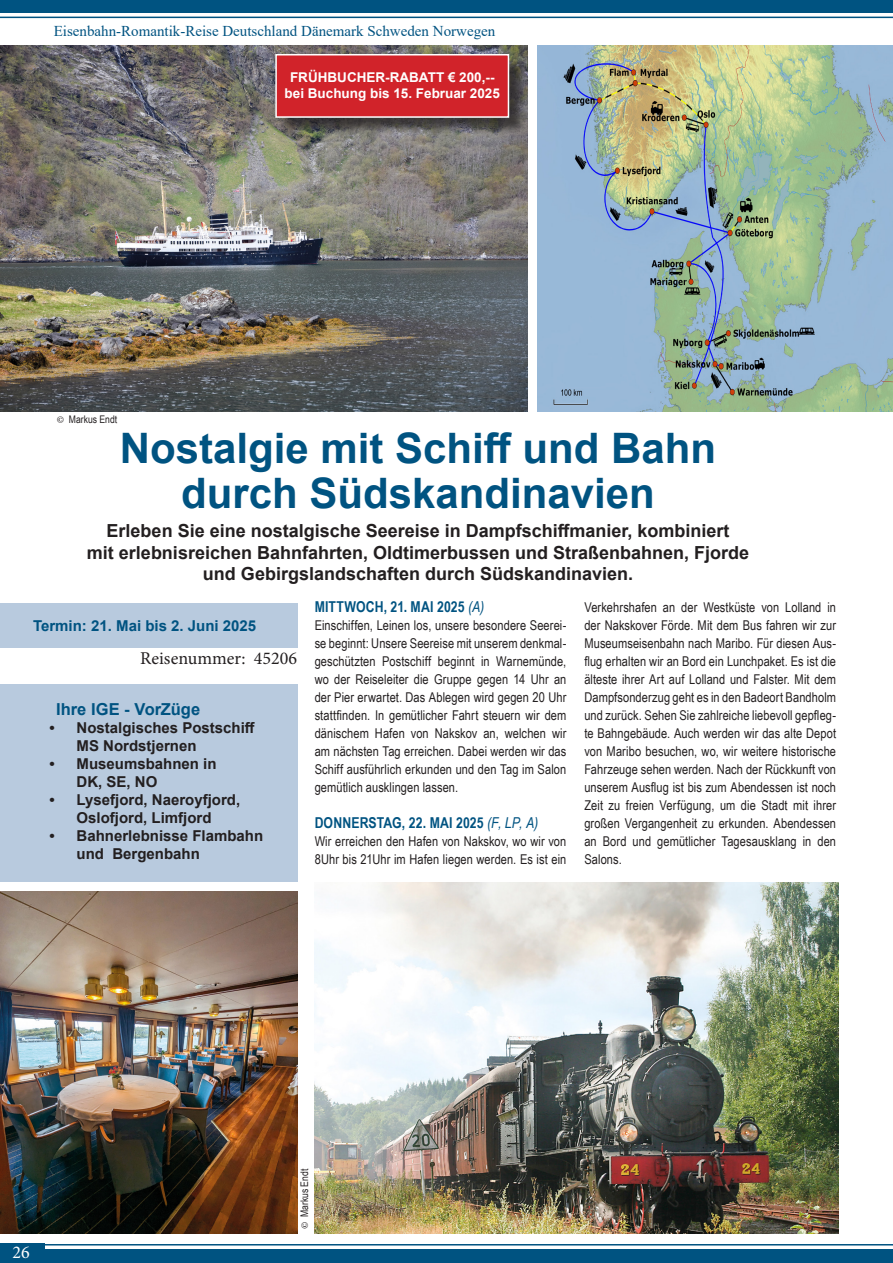
<style>
.page{position:relative;width:893px;height:1263px;background:#fff}
.page>*{position:absolute;margin:0;border:0;box-sizing:border-box;transform-origin:0 0}
._1-Titel{font:700 42px "Arial";color:#005381}
._2-Untertitel{font:700 18px "Arial";color:#231f20}
.t1{font:18px "Minion Pro";color:#231f20}
.t2{font:18px "Minion Pro";color:#fff}
._10-_Vorzüge{font:700 16.5px "Arial";letter-spacing:.005em;color:#005381}
.t3{font:700 15px/18px "Arial";color:#231f20}
._0-Reisekategorie{font:15px "Times New Roman";color:#005381}
._4-Datum_im_Fliesstext_R{font:700 15px "Arial Narrow";letter-spacing:.01em;color:#005381}
._5-Leistungspaket_Reisepreis_Reisetermin{font:700 15px "Arial";color:#005381}
._3-Fliesstext_R{font:13.5px/18px "Arial Narrow";letter-spacing:.005em;color:#231f20;text-align:justify}
.t4{font:700 13.5px "Arial";color:#fff}
.t5{font:10.5px "Arial Narrow";color:#231f20}
.s1{font-family:"Minion Pro"}
.s2{font-weight:400;font-style:italic}
</style>
<div class="page">
<div style="left:0;top:1244px;width:45px;height:19px;background:#005381"></div>
<hr style="left:0;top:1244px;width:893px;height:1px;background:#005381">
<div style="left:45px;top:1249px;width:848px;height:14px;background:#005381"></div>
<hr style="left:0;top:17px;width:893px;height:1px;background:#005381">
<div style="left:0;top:0;width:893px;height:12px;background:#005381"></div>
<img style="left:537px;top:45px;width:356px;height:366px">
<img style="left:0;top:45px;width:527px;height:366px">
<div style="left:0;top:685px;width:298px;height:197px;background:#b8cade"></div>
<div style="left:0;top:604px;width:298px;height:44px;background:#b8cade"></div>
<img style="left:315px;top:882px;width:524px;height:352px">
<img style="left:0;top:892px;width:298px;height:342px">
<div style="left:278px;top:56px;width:250px;height:80px;background:#231f20;opacity:.75"></div>
<div style="left:276px;top:55px;width:232px;height:62px;background:#d1232a"></div>
<div style="left:275px;top:54px;width:234px;height:64px;border:2px solid #fff"></div>
<p class="_0-Reisekategorie" style="left:54px;top:20px;width:443px">Eisenbahn-Romantik-Reise Deutschland Dänemark Schweden Norwegen</p>
<p class="t5" style="left:57px;top:411px;width:62px"><span class="s1">©</span> Markus Endt</p>
<p class="t4" style="left:290px;top:68px;width:206px">FRÜHBUCHER-RABATT € 200,--</p>
<p class="t4" style="left:285px;top:84px;width:217px">bei Buchung bis 15. Februar 2025</p>
<p class="_1-Titel" style="left:120px;top:418px;width:598px">Nostalgie mit Schiff und Bahn</p>
<p class="_1-Titel" style="left:181px;top:463px;width:475px">durch Südskandinavien</p>
<p class="_2-Untertitel" style="left:107px;top:518px;width:624px">Erleben Sie eine nostalgische Seereise in Dampfschiffmanier, kombiniert</p>
<p class="_2-Untertitel" style="left:87px;top:540px;width:664px">mit erlebnisreichen Bahnfahrten, Oldtimerbussen und Straßenbahnen, Fjorde</p>
<p class="_2-Untertitel" style="left:203px;top:561px;width:432px">und Gebirgslandschaften durch Südskandinavien.</p>
<p class="_5-Leistungspaket_Reisepreis_Reisetermin" style="left:33px;top:615px;width:225px">Termin: 21. Mai bis 2. Juni 2025</p>
<p class="t1" style="left:140px;top:646px;width:158px">Reisenummer: 45206</p>
<p class="_10-_Vorzüge" style="left:56px;top:697px;width:146px">Ihre IGE - VorZüge</p>
<p class="t3" style="left:77px;top:718px;width:180px;text-indent:-27px">• Nostalgisches Postschiff<br>MS Nordstjernen</p>
<p class="t3" style="left:77px;top:754px;width:142px;text-indent:-27px">• Museumsbahnen in<br>DK, SE, NO</p>
<p class="t3" style="left:50px;top:790px;width:192px;text-align:center">• Lysefjord, Naeroyfjord,<br>Oslofjord, Limfjord</p>
<p class="t3" style="left:77px;top:826px;width:188px;text-indent:-27px">• Bahnerlebnisse Flambahn und Bergenbahn</p>
<p class="_4-Datum_im_Fliesstext_R" style="left:315px;top:595px;width:171px">MITTWOCH, 21. MAI 2025 <span class="s2">(A)</span></p>
<p class="_3-Fliesstext_R" style="left:315px;top:616px;width:253px">Einschiffen, Leinen los, unsere besondere Seerei&shy;se beginnt: Unsere Seereise mit unserem denkmal&shy;geschützten Postschiff beginnt in Warnemünde, wo der Reiseleiter die Gruppe gegen 14 Uhr an der Pier erwartet. Das Ablegen wird gegen 20 Uhr stattfinden. In gemütlicher Fahrt steuern wir dem dänischem Hafen von Nakskov an, welchen wir am nächsten Tag erreichen. Dabei werden wir das Schiff ausführlich erkunden und den Tag im Salon gemütlich ausklingen lassen.</p>
<p class="_4-Datum_im_Fliesstext_R" style="left:315px;top:811px;width:225px">DONNERSTAG, 22. MAI 2025 <span class="s2">(F, LP, A)</span></p>
<p class="_3-Fliesstext_R" style="left:315px;top:832px;width:253px">Wir erreichen den Hafen von Nakskov, wo wir von<br>8Uhr bis 21Uhr im Hafen liegen werden. Es ist ein</p>
<p class="_3-Fliesstext_R" style="left:584px;top:598px;width:253px">Verkehrshafen an der Westküste von Lolland in der Nakskover Förde. Mit dem Bus fahren wir zur Museumseisenbahn nach Maribo. Für diesen Aus&shy;flug erhalten wir an Bord ein Lunchpaket. Es ist die älteste ihrer Art auf Lolland und Falster. Mit dem Dampfsonderzug geht es in den Badeort Bandholm und zurück. Sehen Sie zahlreiche liebevoll gepfleg&shy;te Bahngebäude. Auch werden wir das alte Depot von Maribo besuchen, wo, wir weitere historische Fahrzeuge sehen werden. Nach der Rückkunft von unserem Ausflug ist bis zum Abendessen ist noch Zeit zu freien Verfügung, um die Stadt mit ihrer großen Vergangenheit zu erkunden. Abendessen an Bord und gemütlicher Tagesausklang in den Salons.</p>
<p class="t2" style="left:13px;top:1240px;width:19px">26</p>
<p class="t5" style="left:297px;top:1229px;width:62px;rotate:-90deg"><span class="s1">©</span> Markus Endt</p>
</div>
